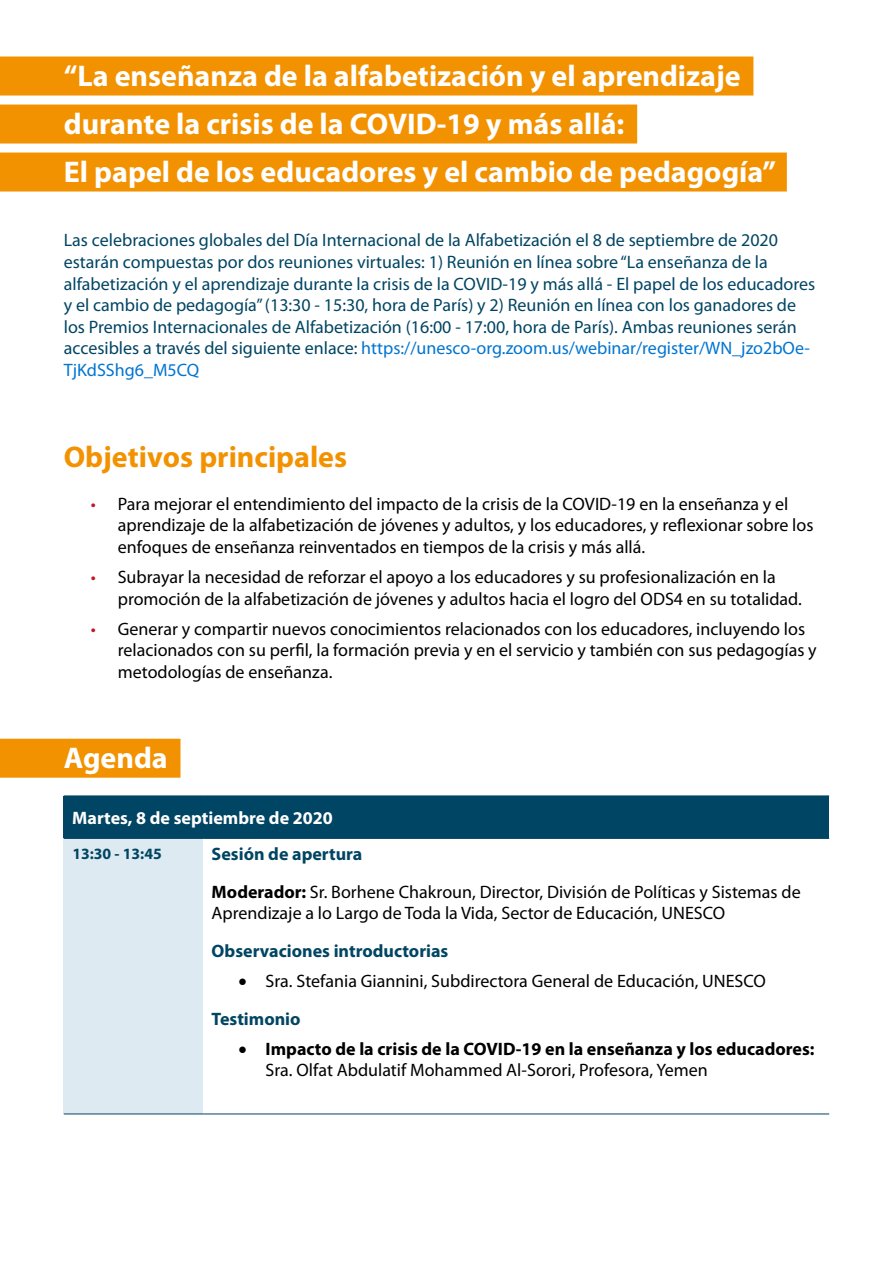
<style>
.page{position:relative;width:893px;height:1263px;background:#fff}
.page>*{position:absolute;margin:0;border:0;box-sizing:border-box;transform-origin:0 0}
.t1{font:700 30px/48px "Myriad Pro";color:#fff}
.t2{font:700 30px "Myriad Pro";color:#f39200}
.t3{font:18px/21.6px "Myriad Pro";color:#000}
.t4{font:18px/21.6px "Myriad Pro";color:#004563}
.t5{font:700 18px/21px "Myriad Pro";color:#000}
.t6{font:700 18px "Myriad Pro";color:#004563}
.t7{font:700 18px "Myriad Pro";color:#fff}
.t8{font:700 15.75px "Myriad Pro";color:#004563}
.s1{color:#0075d1}
.s2{color:#c11628}
.s3{font-weight:700;color:#004563}
.s4{font-weight:700}
.s5{font-weight:400}
</style>
<div class="page">
<div style="left:0;top:57px;width:753px;height:39px;background:#f39200"></div>
<div style="left:0;top:105px;width:637px;height:39px;background:#f39200"></div>
<div style="left:0;top:153px;width:787px;height:39px;background:#f39200"></div>
<div style="left:0;top:739px;width:180px;height:39px;background:#f39200"></div>
<div style="left:64px;top:796px;width:765px;height:42px;background:#004563"></div>
<div style="left:64px;top:838px;width:139px;height:276px;background:#deeaf1"></div>
<hr style="left:64px;top:838px;width:139px;height:1px;background:#004563">
<hr style="left:203px;top:838px;width:626px;height:1px;background:#004563">
<hr style="left:64px;top:1114px;width:139px;height:1px;background:#004563">
<hr style="left:203px;top:1114px;width:626px;height:1px;background:#004563">
<h1 class="t1" style="left:64px;top:51px;width:714px">“La enseñanza de la alfabetización y el aprendizaje durante la crisis de la COVID-19 y más allá:<br>El papel de los educadores y el cambio de pedagogía”</h1>
<p class="t4" style="left:64px;top:229px;width:753px">Las celebraciones globales del Día Internacional de la Alfabetización el 8 de septiembre de 2020 estarán compuestas por dos reuniones virtuales: 1) Reunión en línea sobre “La enseñanza de la alfabetización y el aprendizaje durante la crisis de la COVID-19 y más allá - El papel de los educadores y el cambio de pedagogía” (13:30 - 15:30, hora de París) y 2) Reunión en línea con los ganadores de los Premios Internacionales de Alfabetización (16:00 - 17:00, hora de París). Ambas reuniones serán accesibles a través del siguiente enlace: <span class="s1">https://unesco-org.zoom.us/webinar/register/WN_jzo2bOe-TjKdSShg6_M5CQ</span></p>
<h1 class="t2" style="left:64px;top:437px;width:285px">Objetivos principales</h1>
<p class="t3" style="left:118px;top:493px;width:697px;text-indent:-27px"><span class="s2">•</span> Para mejorar el entendimiento del impacto de la crisis de la COVID-19 en la enseñanza y el aprendizaje de la alfabetización de jóvenes y adultos, y los educadores, y reflexionar sobre los enfoques de enseñanza reinventados en tiempos de la crisis y más allá.</p>
<p class="t3" style="left:118px;top:566px;width:686px;text-indent:-27px"><span class="s2">•</span> Subrayar la necesidad de reforzar el apoyo a los educadores y su profesionalización en la promoción de la alfabetización de jóvenes y adultos hacia el logro del ODS4 en su totalidad.</p>
<p class="t3" style="left:118px;top:618px;width:700px;text-indent:-27px"><span class="s2">•</span> Generar y compartir nuevos conocimientos relacionados con los educadores, incluyendo los relacionados con su perfil, la formación previa y en el servicio y también con sus pedagogías y metodologías de enseñanza.</p>
<h1 class="t1" style="left:64px;top:733px;width:105px">Agenda</h1>
<p class="t7" style="left:72px;top:806px;width:262px">Martes, 8 de septiembre de 2020</p>
<p class="t8" style="left:72px;top:843px;width:91px">13:30 - 13:45</p>
<p class="t3" style="left:212px;top:835px;width:591px;line-height:38px"><span class="s3">Sesión de apertura<br></span><span class="s4">Moderador:</span> Sr. Borhene Chakroun, Director, División de Políticas y Sistemas de</p>
<p class="t3" style="left:212px;top:902px;width:515px">Aprendizaje a lo Largo de Toda la Vida, Sector de Educación, UNESCO</p>
<p class="t6" style="left:212px;top:940px;width:238px">Observaciones introductorias</p>
<p class="t3" style="left:212px;top:962px;width:556px;line-height:38px;text-indent:27px">• Sra. Stefania Giannini, Subdirectora General de Educación, UNESCO<br><span class="s3">Testimonio</span></p>
<p class="t5" style="left:266px;top:1037px;width:550px;text-indent:-27px">• Impacto de la crisis de la COVID-19 en la enseñanza y los educadores:<br><span class="s5">Sra. Olfat Abdulatif Mohammed Al-Sorori, Profesora, Yemen</span></p>
</div>
